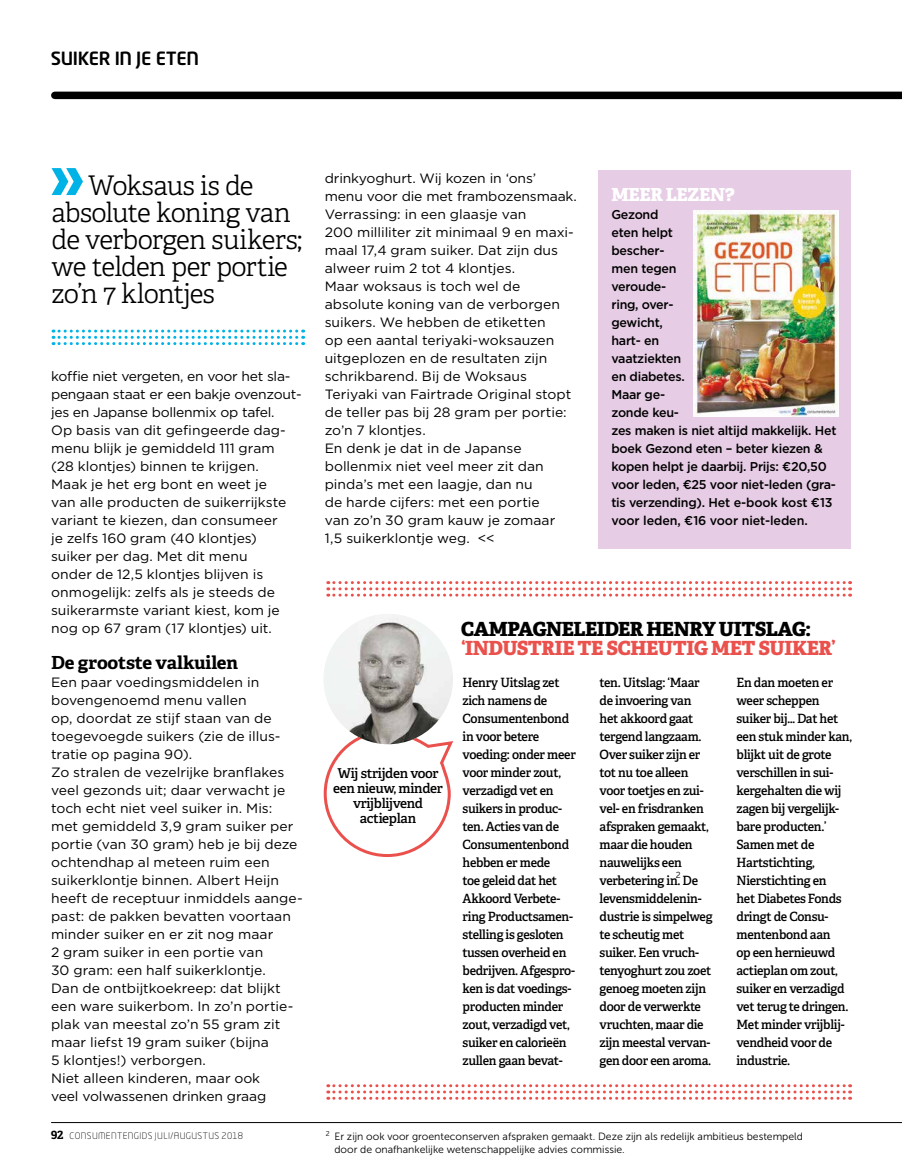
<style>
.page{position:relative;width:902px;height:1166px;background:#fff}
.page>*{position:absolute;margin:0;border:0;box-sizing:border-box;transform-origin:0 0}
.t1{font:300 27px/27px "Adelle";letter-spacing:-.03em;color:#000}
.t2{font:800 19.5px "Adelle";letter-spacing:-.02em;color:#ea504c}
.t3{font:800 19.5px "Adelle";letter-spacing:-.03em;color:#000}
.t4{font:700 18px "Adelle";letter-spacing:-.01em;color:#000}
.t5{font:500 18px "Neo Tech";letter-spacing:-.015em;color:#000}
.t6{font:800 18px "Adelle";letter-spacing:-.02em;color:#fff}
.t7{font:13.5px/18px "Gotham";color:#000}
.t8{font:600 13.5px/15px "Adelle";letter-spacing:-.025em;color:#000;text-align:center}
.t9{font:600 12.75px/18px "Adelle";letter-spacing:-.025em;color:#000}
.t10{font:500 12.75px/18px "Gotham";letter-spacing:-.02em;color:#000}
.t11{font:10.5px/12.6px "Museo Sans 300";color:#000}
.t12{font:300 9px "Neo Tech Std";letter-spacing:.045em;color:#000}
.t13{font:8.7px "Museo Sans 300";color:#000}
.s1{font-family:"Adelle";font-weight:700;font-size:12px}
</style>
<div class="page">
<hr style="left:51px;top:1121px;width:850px;height:1px;background:#000">
<div style="left:55px;top:92px;width:846px;height:7px;background:#000"></div>
<svg style="left:53px;top:329px;width:250px;height:16px"></svg>
<svg style="left:52px;top:168px;width:31px;height:27px"></svg>
<svg style="left:328px;top:1084px;width:522px;height:15px"></svg>
<svg style="left:328px;top:581px;width:522px;height:15px"></svg>
<svg style="left:323px;top:741px;width:131px;height:116px"></svg>
<img style="left:323px;top:614px;width:130px;height:130px">
<div style="left:598px;top:170px;width:253px;height:379px;background:#e6cce4"></div>
<img style="left:693px;top:211px;width:145px;height:205px">
<h3 class="t5" style="left:51px;top:47px;width:150px">SUIKER IN JE ETEN</h3>
<h1 class="t1" style="left:52px;top:172px;width:252px;text-indent:37px">Woksaus is de absolute koning van de verborgen suikers; we telden per portie zo’n 7 klontjes</h1>
<p class="t7" style="left:51px;top:366px;width:252px">koffie niet vergeten, en voor het sla&shy;pengaan staat er een bakje ovenzout&shy;jes en Japanse bollenmix op tafel.<br>Op basis van dit gefingeerde dag&shy;menu blijk je gemiddeld 111 gram<br>(28 klontjes) binnen te krijgen.<br>Maak je het erg bont en weet je<br>van alle producten de suikerrijkste variant te kiezen, dan consumeer<br>je zelfs 160 gram (40 klontjes)<br>suiker per dag. Met dit menu<br>onder de 12,5 klontjes blijven is onmogelijk: zelfs als je steeds de suikerarmste variant kiest, kom je nog op 67 gram (17 klontjes) uit.</p>
<h3 class="t4" style="left:51px;top:651px;width:188px">De grootste valkuilen</h3>
<p class="t7" style="left:51px;top:672px;width:253px">Een paar voedingsmiddelen in bovengenoemd menu vallen<br>op, doordat ze stijf staan van de toegevoegde suikers (zie de illus&shy;tratie op pagina 90).<br>Zo stralen de vezelrijke branflakes veel gezonds uit; daar verwacht je toch echt niet veel suiker in. Mis: met gemiddeld 3,9 gram suiker per portie (van 30 gram) heb je bij deze ochtendhap al meteen ruim een suikerklontje binnen. Albert Heijn heeft de receptuur inmiddels aange&shy;past: de pakken bevatten voortaan minder suiker en er zit nog maar<br>2 gram suiker in een portie van<br>30 gram: een half suikerklontje.<br>Dan de ontbijtkoekreep: dat blijkt een ware suikerbom. In zo’n portie&shy;plak van meestal zo’n 55 gram zit maar liefst 19 gram suiker (bijna<br>5 klontjes!) verborgen.<br>Niet alleen kinderen, maar ook<br>veel volwassenen drinken graag</p>
<p class="t12" style="left:51px;top:1130px;width:194px"><span class="s1">92</span> CONSUMENTENGIDS JULI/AUGUSTUS 2018</p>
<p class="t7" style="left:325px;top:168px;width:253px">drinkyoghurt. Wij kozen in ‘ons’ menu voor die met frambozensmaak.<br>Verrassing: in een glaasje van<br>200 milliliter zit minimaal 9 en maxi&shy;maal 17,4 gram suiker. Dat zijn dus alweer ruim 2 tot 4 klontjes.<br>Maar woksaus is toch wel de absolute koning van de verborgen suikers. We hebben de etiketten<br>op een aantal teriyaki-woksauzen uitgeplozen en de resultaten zijn schrikbarend. Bij de Woksaus<br>Teriyaki van Fairtrade Original stopt de teller pas bij 28 gram per portie: zo’n 7 klontjes.<br>En denk je dat in de Japanse bollenmix niet veel meer zit dan pinda’s met een laagje, dan nu<br>de harde cijfers: met een portie<br>van zo’n 30 gram kauw je zomaar<br>1,5 suikerklontje weg. &lt;&lt;</p>
<h3 class="t6" style="left:611px;top:182px;width:125px">MEER LEZEN?</h3>
<p class="t10" style="left:611px;top:205px;width:226px">Gezond<br>eten helpt<br>bescher-<br>men tegen<br>veroude-<br>ring, over-<br>gewicht,<br>hart- en<br>vaatziekten<br>en diabetes.<br>Maar ge-<br>zonde keu-<br>zes maken is niet altijd makkelijk. Het boek Gezond eten – beter kiezen &amp; kopen helpt je daarbij. Prijs: €20,50 voor leden, €25 voor niet-leden (gra&shy;tis verzending). Het e-book kost €13 voor leden, €16 voor niet-leden.</p>
<p class="t8" style="left:333px;top:765px;width:111px">Wij strijden voor een nieuw, minder vrijblijvend actieplan</p>
<h2 class="t3" style="left:461px;top:616px;width:351px">CAMPAGNELEIDER HENRY UITSLAG:</h2>
<h2 class="t2" style="left:461px;top:635px;width:376px">‘INDUSTRIE TE SCHEUTIG MET SUIKER’</h2>
<p class="t9" style="left:462px;top:673px;width:115px">Henry Uitslag zet zich namens de<br>Consumentenbond in voor betere voeding: onder meer voor minder zout, verzadigd vet en suikers in produc&shy;ten. Acties van de<br>Consumentenbond hebben er mede<br>toe geleid dat het<br>Akkoord Verbete&shy;ring Productsamen&shy;stelling is gesloten tussen overheid en bedrijven. Afgespro&shy;ken is dat voedings&shy;producten minder zout, verzadigd vet, suiker en calorieën zullen gaan bevat-</p>
<p class="t9" style="left:599px;top:673px;width:114px">ten. Uitslag: ‘Maar de invoering van het akkoord gaat tergend langzaam.<br>Over suiker zijn er tot nu toe alleen voor toetjes en zui&shy;vel- en frisdranken afspraken gemaakt, maar die houden nauwelijks een verbetering in. De levensmiddelenin&shy;dustrie is simpelweg te scheutig met suiker. Een vruch&shy;tenyoghurt zou zoet genoeg moeten zijn door de verwerkte vruchten, maar die zijn meestal vervan&shy;gen door een aroma.</p>
<p class="t9" style="left:736px;top:673px;width:117px">En dan moeten er weer scheppen suiker bij… Dat het een stuk minder kan, blijkt uit de grote verschillen in sui&shy;kergehalten die wij zagen bij vergelijk&shy;bare producten.’<br>Samen met de<br>Hartstichting,<br>Nierstichting en<br>het Diabetes Fonds dringt de Consu&shy;mentenbond aan<br>op een hernieuwd actieplan om zout, suiker en verzadigd vet terug te dringen.<br>Met minder vrijblij&shy;vendheid voor de industrie.</p>
<p class="t13" style="left:675px;top:869px;width:6px">2</p>
<p class="t11" style="left:334px;top:1129px;width:470px;text-indent:-9px"><sup>2</sup> Er zijn ook voor groenteconserven afspraken gemaakt. Deze zijn als redelijk ambitieus bestempeld door de onafhankelijke wetenschappelijke advies commissie.</p>
</div>
